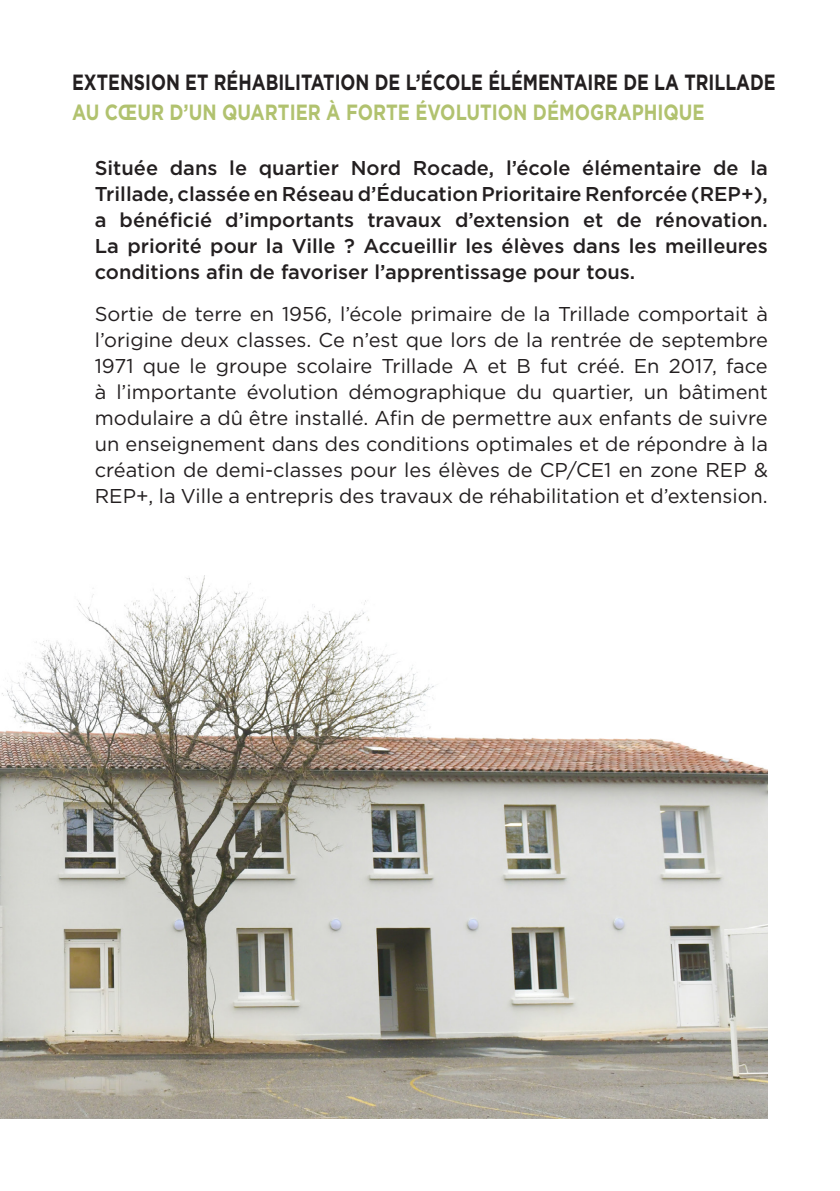
<style>
.page{position:relative;width:840px;height:1191px;background:#fff}
.page>*{position:absolute;margin:0;border:0;box-sizing:border-box;transform-origin:0 0}
.t1{font:700 22px "Gotham";color:#231f20;scale:.8 1}
.t2{font:700 22px "Gotham";color:#b1c26f;scale:.82 1}
.t3{font:20px/26px "Gotham";color:#231f20;text-align:justify}
.t4{font:500 20px/26px "Gotham";color:#231f20;text-align:justify}
</style>
<div class="page">
<img style="left:0;top:575px;width:767px;height:544px">
<p class="t1" style="left:72px;top:68px;width:880px">EXTENSION ET RÉHABILITATION DE L’ÉCOLE ÉLÉMENTAIRE DE LA TRILLADE</p>
<p class="t2" style="left:72px;top:98px;width:772px">AU CŒUR D’UN QUARTIER À FORTE ÉVOLUTION DÉMOGRAPHIQUE</p>
<p class="t4" style="left:95px;top:154px;width:674px">Située dans le quartier Nord Rocade, l’école élémentaire de la Trillade, classée en Réseau d’Éducation Prioritaire Renforcée (REP+), a bénéficié d’importants travaux d’extension et de rénovation.<br>La priorité pour la Ville ? Accueillir les élèves dans les meilleures conditions afin de favoriser l’apprentissage pour tous.</p>
<p class="t3" style="left:95px;top:300px;width:674px">Sortie de terre en 1956, l’école primaire de la Trillade comportait à l’origine deux classes. Ce n’est que lors de la rentrée de septembre 1971 que le groupe scolaire Trillade A et B fut créé. En 2017, face à l’importante évolution démographique du quartier, un bâtiment modulaire a dû être installé. Afin de permettre aux enfants de suivre un enseignement dans des conditions optimales et de répondre à la création de demi-classes pour les élèves de CP/CE1 en zone REP &amp; REP+, la Ville a entrepris des travaux de réhabilitation et d’extension.</p>
</div>
